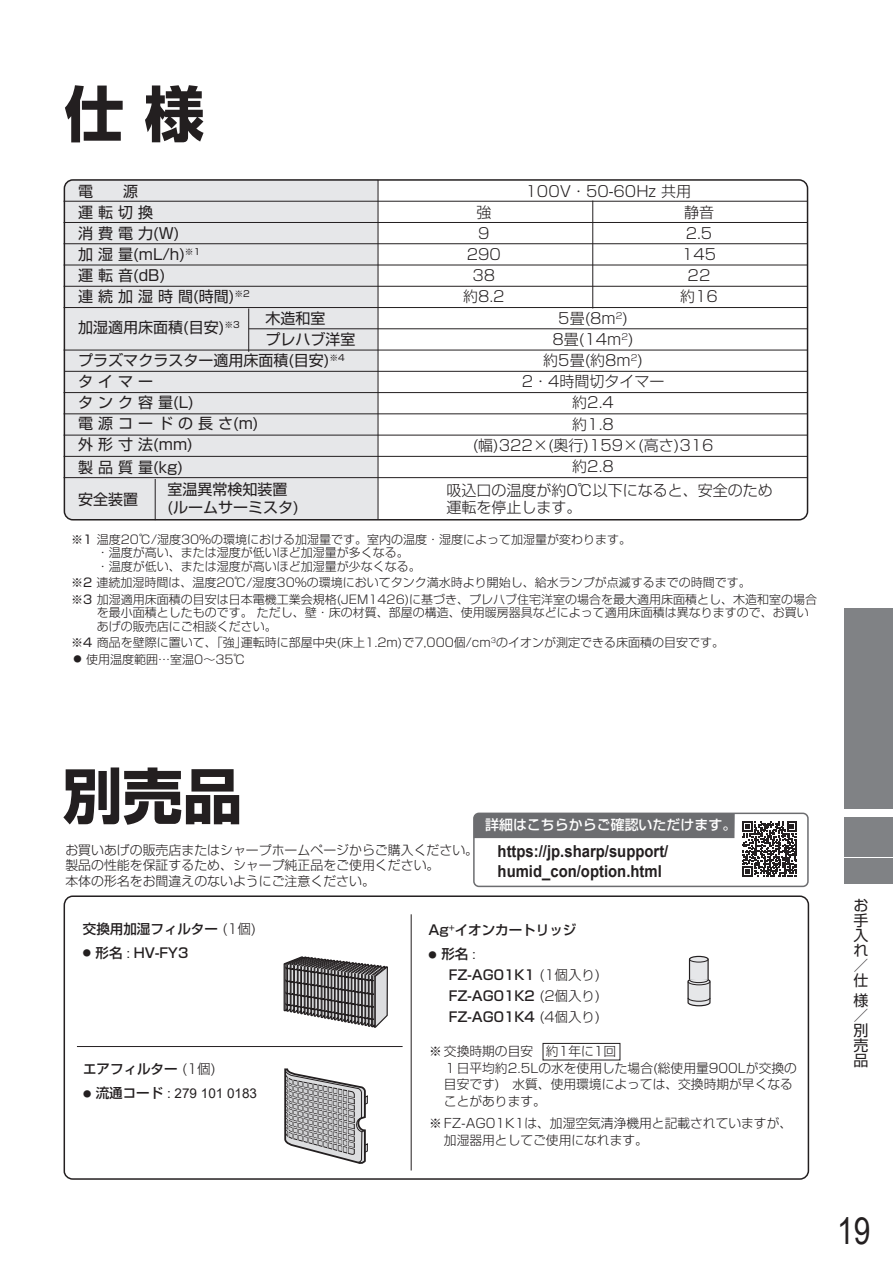
<style>
.page{position:relative;width:893px;height:1263px;background:#fff}
.page>*{position:absolute;margin:0;border:0;box-sizing:border-box;transform-origin:0 0}
.t1{font:700 60px "Shin Go Pro";color:#231f20}
.t2{font:37.5px "Arial";color:#231f20;scale:.8 1}
.t3{font:700 16.5px/19.8px "Arial";color:#231f20;scale:.9 1}
.t4{font:15px/15px "Shin Go Pro";color:#231f20}
.t5{font:300 15px/21.1px "Shin Go Pro";color:#231f20;text-align:center}
.t6{font:500 13.95px "Shin Go Pro";color:#fff}
.t7{font:500 13.5px/21px "Shin Go Pro";color:#231f20}
.t8{font:13.5px "Arial";color:#231f20}
.t9{font:300 12.9px/15.8px "Shin Go Pro";color:#231f20}
.t10{font:300 12.75px/16.5px "Shin Go Pro";color:#231f20}
.t11{font:300 12px/13.5px "Shin Go Pro";color:#231f20}
.s1{font-weight:400}
.s2{font-size:8.25px}
.s3{font-weight:300}
.s4{font-weight:300;font-size:8.25px}
.s5{font-family:"Arial";font-weight:400}
.s6{font-family:"Shin Go Pro";font-weight:300;font-size:8.25px}
.s7{font-family:"Shin Go Pro";font-weight:500}
</style>
<div class="page">
<div style="left:64px;top:179px;width:314px;height:340px;background:#e6e7e9"></div>
<div style="left:844px;top:817px;width:49px;height:39px;background:#808285"></div>
<div style="left:844px;top:858px;width:49px;height:26px;background:#808285"></div>
<div style="left:844px;top:608px;width:49px;height:200px;background:#808285"></div>
<hr style="left:64px;top:392px;width:743px;height:1px;background:#231f20">
<hr style="left:64px;top:477px;width:743px;height:1px;background:#231f20">
<hr style="left:64px;top:456px;width:743px;height:1px;background:#231f20">
<hr style="left:64px;top:435px;width:743px;height:1px;background:#231f20">
<hr style="left:64px;top:413px;width:743px;height:1px;background:#231f20">
<svg style="left:63px;top:895px;width:747px;height:285px"></svg>
<svg style="left:283px;top:956px;width:106px;height:74px"></svg>
<svg style="left:283px;top:1067px;width:85px;height:113px"></svg>
<hr style="left:64px;top:201px;width:743px;height:1px;background:#231f20">
<hr style="left:64px;top:371px;width:743px;height:1px;background:#231f20">
<hr style="left:64px;top:350px;width:743px;height:1px;background:#231f20">
<hr style="left:249px;top:328px;width:558px;height:1px;background:#231f20">
<hr style="left:64px;top:307px;width:743px;height:1px;background:#231f20">
<hr style="left:64px;top:286px;width:743px;height:1px;background:#231f20">
<hr style="left:64px;top:265px;width:743px;height:1px;background:#231f20">
<hr style="left:64px;top:243px;width:743px;height:1px;background:#231f20">
<hr style="left:64px;top:222px;width:743px;height:1px;background:#231f20">
<hr style="left:378px;top:180px;width:1px;height:339px;background:#231f20">
<svg style="left:687px;top:955px;width:24px;height:52px"></svg>
<div style="left:543px;top:1043px;width:77px;height:17px;border:1px solid #231f20"></div>
<hr style="left:155px;top:479px;width:1px;height:41px;background:#231f20">
<hr style="left:248px;top:308px;width:1px;height:44px;background:#231f20">
<hr style="left:77px;top:1046px;width:326px;height:1px;background:#231f20">
<hr style="left:592px;top:201px;width:1px;height:107px;background:#231f20">
<div style="left:64px;top:179px;width:744px;height:341px;border:2px solid #231f20;border-radius:9px"></div>
<div style="left:476px;top:815px;width:259px;height:23px;background:#6c6d70"></div>
<div style="left:473px;top:812px;width:336px;height:75px;border:2px solid #6c6d70;border-radius:5px"></div>
<svg style="left:742px;top:821px;width:55px;height:56px"></svg>
<h1 class="t1" style="left:64px;top:66px;width:141px">仕 様</h1>
<p class="t4" style="left:78px;top:178px;width:173px;line-height:21.1px">電　　源<br>運 転 切 換<br>消 費 電 力(W)<br>加 湿 量(mL/h)<sup>※1<br></sup>運 転 音(dB)<br>連 続 加 湿 時 間(時間)<sup>※2</sup></p>
<p class="t4" style="left:78px;top:318px;width:163px">加湿適用床面積(目安)<sup>※3</sup></p>
<p class="t4" style="left:265px;top:308px;width:61px">木造和室</p>
<p class="t4" style="left:265px;top:330px;width:91px">プレハブ洋室</p>
<p class="t4" style="left:78px;top:351px;width:268px">プラズマクラスター適用床面積(目安)<sup>※4</sup></p>
<p class="t4" style="left:78px;top:372px;width:76px">タ イ マ ー</p>
<p class="t4" style="left:78px;top:393px;width:117px">タ ン ク 容 量(L)</p>
<p class="t4" style="left:78px;top:414px;width:182px">電 源 コ ー ド の 長 さ(m)</p>
<p class="t4" style="left:78px;top:435px;width:116px">外 形 寸 法(mm)</p>
<p class="t4" style="left:78px;top:449px;width:106px;line-height:32.2px">製 品 質 量(kg)安全装置</p>
<p class="t4" style="left:168px;top:479px;width:133px;line-height:18px">室温異常検知装置<br>(ルームサーミスタ)</p>
<p class="t5" style="left:526px;top:178px;width:167px">100V・50-60Hz 共用</p>
<p class="t5" style="left:463px;top:199px;width:43px">強<br>9<br>290<br>38約8.2</p>
<p class="t5" style="left:473px;top:306px;width:242px">5畳(8m<sup>2</sup>)<br>8畳(14m<sup>2</sup>)<br>約5畳(約8m<sup>2</sup>)<br>2・4時間切タイマー<br>約2.4<br>約1.8<br>(幅)322×(奥行)159×(高さ)316約2.8</p>
<p class="t5" style="left:680px;top:199px;width:39px">静音<br>2.5<br>145<br>22約16</p>
<p class="t5" style="left:446px;top:480px;width:328px;line-height:16.5px;text-align:left">吸込口の温度が約0℃以下になると、安全のため運転を停止します。</p>
<p class="t11" style="left:97px;top:531px;width:536px;text-indent:-26px"><span class="s1">※1</span> 温度20℃/湿度30％の環境における加湿量です。室内の温度・湿度によって加湿量が変わります。・温度が高い、または湿度が低いほど加湿量が多くなる。<br>・温度が低い、または湿度が高いほど加湿量が少なくなる。</p>
<p class="t11" style="left:71px;top:573px;width:747px;line-height:16.5px"><span class="s1">※2</span> 連続加湿時間は、温度20℃/湿度30％の環境においてタンク満水時より開始し、給水ランプが点滅するまでの時間です。<br><span class="s1">※3</span> 加湿適用床面積の目安は日本電機工業会規格(JEM1426)に基づき、プレハブ住宅洋室の場合を最大適用床面積とし、木造和室の場合</p>
<p class="t11" style="left:97px;top:604px;width:713px">を最小面積としたものです。 ただし、壁・床の材質、部屋の構造、使用暖房器具などによって適用床面積は異なりますので、お買いあげの販売店にご相談ください。</p>
<p class="t11" style="left:71px;top:634px;width:654px"><span class="s1">※4</span> 商品を壁際に置いて、｢強｣運転時に部屋中央(床上1.2m)で7,000個/cm<sup>3</sup>のイオンが測定できる床面積の目安です。</p>
<p class="t11" style="left:73px;top:651px;width:174px"><span class="s2">●</span> 使用温度範囲…室温0～35℃</p>
<h1 class="t1" style="left:63px;top:748px;width:181px">別売品</h1>
<p class="t9" style="left:65px;top:840px;width:414px">お買いあげの販売店またはシャープホームページからご購入ください。製品の性能を保証するため、シャープ純正品をご使用ください。</p>
<p class="t9" style="left:65px;top:872px;width:311px">本体の形名をお間違えのないようにご注意ください。</p>
<p class="t6" style="left:485px;top:814px;width:253px">詳細はこちらからご確認いただけます。</p>
<h3 class="t3" style="left:498px;top:842px;width:191px">https://jp.sharp/support/ humid_con/option.html</h3>
<p class="t7" style="left:83px;top:916px;width:175px">交換用加湿フィルター <span class="s3">(1個)</span></p>
<p class="t7" style="left:83px;top:940px;width:107px"><span class="s4">●</span> 形名 <span class="s5">:</span> HV-FY3</p>
<p class="t7" style="left:83px;top:1057px;width:134px">エアフィルター <span class="s3">(1個)</span></p>
<p class="t8" style="left:83px;top:1084px;width:176px"><span class="s6">●</span> <span class="s7">流通コード</span> : 279 101 0183</p>
<p class="t7" style="left:429px;top:918px;width:149px">Ag<sup>+</sup>イオンカートリッジ</p>
<p class="t7" style="left:449px;top:942px;width:153px;text-indent:-20px"><span class="s4">●</span> 形名 <span class="s5">:<br></span>FZ-AG01K1 <span class="s3">(1個入り)<br></span>FZ-AG01K2 <span class="s3">(2個入り)<br></span>FZ-AG01K4 <span class="s3">(4個入り)</span></p>
<p class="t10" style="left:444px;top:1042px;width:354px;text-indent:-15px">※ 交換時期の目安　約1年に1回<br>１日平均約2.5Lの水を使用した場合(総使用量900Lが交換の目安です)　水質、使用環境によっては、交換時期が早くなることがあります。</p>
<p class="t10" style="left:444px;top:1114px;width:350px;text-indent:-15px">※ FZ-AG01K1は、加湿空気清浄機用と記載されていますが、加湿器用としてご使用になれます。</p>
<p class="t4" style="left:853px;top:896px;width:16px;text-align:justify">お手入れ／仕</p>
<p class="t4" style="left:853px;top:991px;width:16px;text-align:justify">様／別売品</p>
<h2 class="t2" style="left:837px;top:1205px;width:43px">19</h2>
</div>
